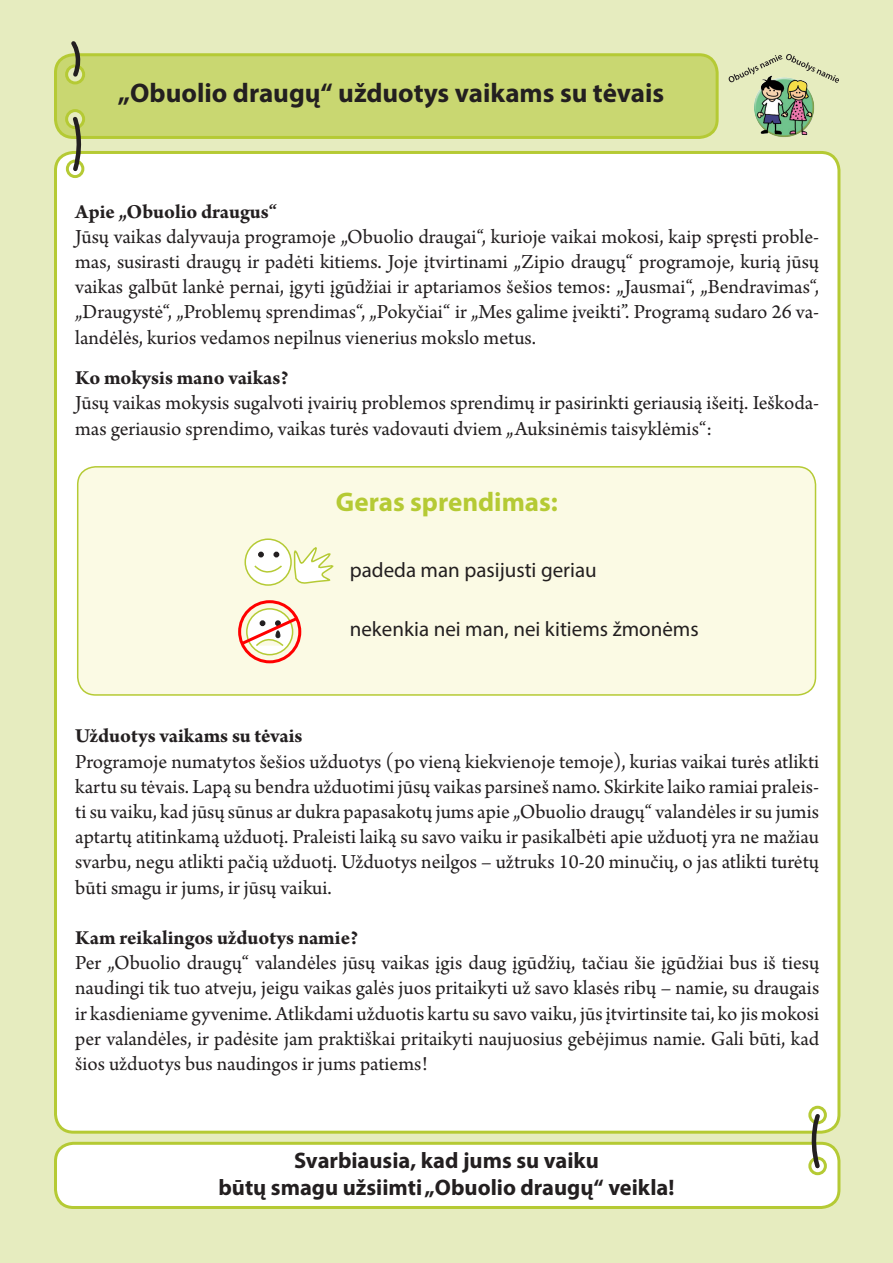
<style>
.page{position:relative;width:893px;height:1263px;background:#e6ecbf}
.page>*{position:absolute;margin:0;border:0;box-sizing:border-box;transform-origin:0 0}
.t1{font:700 27px "Myriad Pro";color:#231f20}
.t2{font:700 27px "Myriad Pro";color:#b5ca34}
.Pa6{font:700 22.5px "Myriad Pro";color:#231f20}
.t3{font:21px/25.2px "Arno Pro";color:#231f20;text-align:justify}
.Pa0{font:700 21px "Arno Pro";color:#231f20}
.Pa3{font:21px "Myriad Pro";color:#231f20}
</style>
<div class="page">
<div style="left:56px;top:152px;width:783px;height:980px;background:#fff;border-radius:18px"></div>
<div style="left:56px;top:1143px;width:783px;height:64px;background:#fff;border-radius:18px"></div>
<div style="left:54px;top:1142px;width:786px;height:67px;border:3px solid #b5ca34;border-radius:18px"></div>
<svg style="left:54px;top:53px;width:665px;height:86px;background:#c7d66c"></svg>
<div style="left:66px;top:160px;width:18px;height:18px;border:3px solid #b5ca34;border-radius:50%"></div>
<img style="left:754px;top:83px;width:61px;height:54px">
<svg style="left:728px;top:54px;width:111px;height:29px"></svg>
<svg style="left:69px;top:41px;width:13px;height:39px"></svg>
<svg style="left:70px;top:115px;width:13px;height:59px"></svg>
<div style="left:808px;top:1157px;width:19px;height:18px;border:3px solid #b5ca34;border-radius:50%"></div>
<div style="left:808px;top:1106px;width:19px;height:18px;border:3px solid #b5ca34;border-radius:50%"></div>
<svg style="left:809px;top:1112px;width:14px;height:59px"></svg>
<div style="left:78px;top:467px;width:737px;height:228px;background:#fbfae4;border-radius:18px"></div>
<div style="left:77px;top:466px;width:739px;height:230px;border:2px solid #b5ca34;border-radius:18px"></div>
<svg style="left:247px;top:609px;width:46px;height:46px"></svg>
<div style="left:246px;top:608px;width:47px;height:47px;border:2px solid #b5ca34;border-radius:50%"></div>
<div style="left:238px;top:600px;width:63px;height:63px;border:3px solid #f00;border-radius:50%"></div>
<svg style="left:238px;top:614px;width:63px;height:34px"></svg>
<div style="left:245px;top:539px;width:46px;height:46px;background:#fff;border-radius:50%"></div>
<div style="left:244px;top:538px;width:48px;height:48px;border:2px solid #b5ca34;border-radius:50%"></div>
<svg style="left:253px;top:565px;width:30px;height:14px"></svg>
<svg style="left:258px;top:552px;width:6px;height:5px"></svg>
<svg style="left:273px;top:552px;width:6px;height:5px"></svg>
<svg style="left:293px;top:547px;width:41px;height:37px"></svg>
<p class="t1" style="left:118px;top:76px;width:548px">„Obuolio draugų“ užduotys vaikams su tėvais</p>
<p class="Pa0" style="left:75px;top:199px;width:204px">Apie „Obuolio draugus“</p>
<p class="t3" style="left:75px;top:225px;width:745px">Jūsų vaikas dalyvauja programoje „Obuolio draugai“, kurioje vaikai mokosi, kaip spręsti proble&shy;mas, susirasti draugų ir padėti kitiems. Joje įtvirtinami „Zipio draugų“ programoje, kurią jūsų vaikas galbūt lankė pernai, įgyti įgūdžiai ir aptariamos šešios temos: „Jausmai“, „Bendravimas“, „Draugystė“, „Problemų sprendimas“, „Pokyčiai“ ir „Mes galime įveikti”. Programą sudaro 26 va&shy;landėlės, kurios vedamos nepilnus vienerius mokslo metus.</p>
<p class="Pa0" style="left:75px;top:366px;width:215px">Ko mokysis mano vaikas?</p>
<p class="t3" style="left:75px;top:391px;width:745px">Jūsų vaikas mokysis sugalvoti įvairių problemos sprendimų ir pasirinkti geriausią išeitį. Ieškoda&shy;mas geriausio sprendimo, vaikas turės vadovauti dviem „Auksinėmis taisyklėmis“:</p>
<p class="t2" style="left:336px;top:484px;width:223px">Geras sprendimas:</p>
<p class="Pa3" style="left:350px;top:557px;width:249px">padeda man pasijusti geriau</p>
<p class="Pa3" style="left:350px;top:616px;width:350px">nekenkia nei man, nei kitiems žmonėms</p>
<p class="Pa0" style="left:75px;top:724px;width:229px">Užduotys vaikams su tėvais</p>
<p class="t3" style="left:75px;top:750px;width:745px">Programoje numatytos šešios užduotys (po vieną kiekvienoje temoje), kurias vaikai turės atlikti kartu su tėvais. Lapą su bendra užduotimi jūsų vaikas parsineš namo. Skirkite laiko ramiai praleis&shy;ti su vaiku, kad jūsų sūnus ar dukra papasakotų jums apie „Obuolio draugų“ valandėles ir su jumis aptartų atitinkamą užduotį. Praleisti laiką su savo vaiku ir pasikalbėti apie užduotį yra ne mažiau svarbu, negu atlikti pačią užduotį. Užduotys neilgos – užtruks 10-20 minučių, o jas atlikti turėtų būti smagu ir jums, ir jūsų vaikui.</p>
<p class="Pa0" style="left:75px;top:925px;width:284px">Kam reikalingos užduotys namie?</p>
<p class="t3" style="left:75px;top:951px;width:746px">Per „Obuolio draugų“ valandėles jūsų vaikas įgis daug įgūdžių, tačiau šie įgūdžiai bus iš tiesų naudingi tik tuo atveju, jeigu vaikas galės juos pritaikyti už savo klasės ribų – namie, su draugais ir kasdieniame gyvenime. Atlikdami užduotis kartu su savo vaiku, jūs įtvirtinsite tai, ko jis mokosi per valandėles, ir padėsite jam praktiškai pritaikyti naujuosius gebėjimus namie. Gali būti, kad šios užduotys bus naudingos ir jums patiems!</p>
<p class="Pa6" style="left:294px;top:1146px;width:306px">Svarbiausia, kad jums su vaiku</p>
<p class="Pa6" style="left:218px;top:1173px;width:457px">būtų smagu užsiimti „Obuolio draugų“ veikla!</p>
</div>
